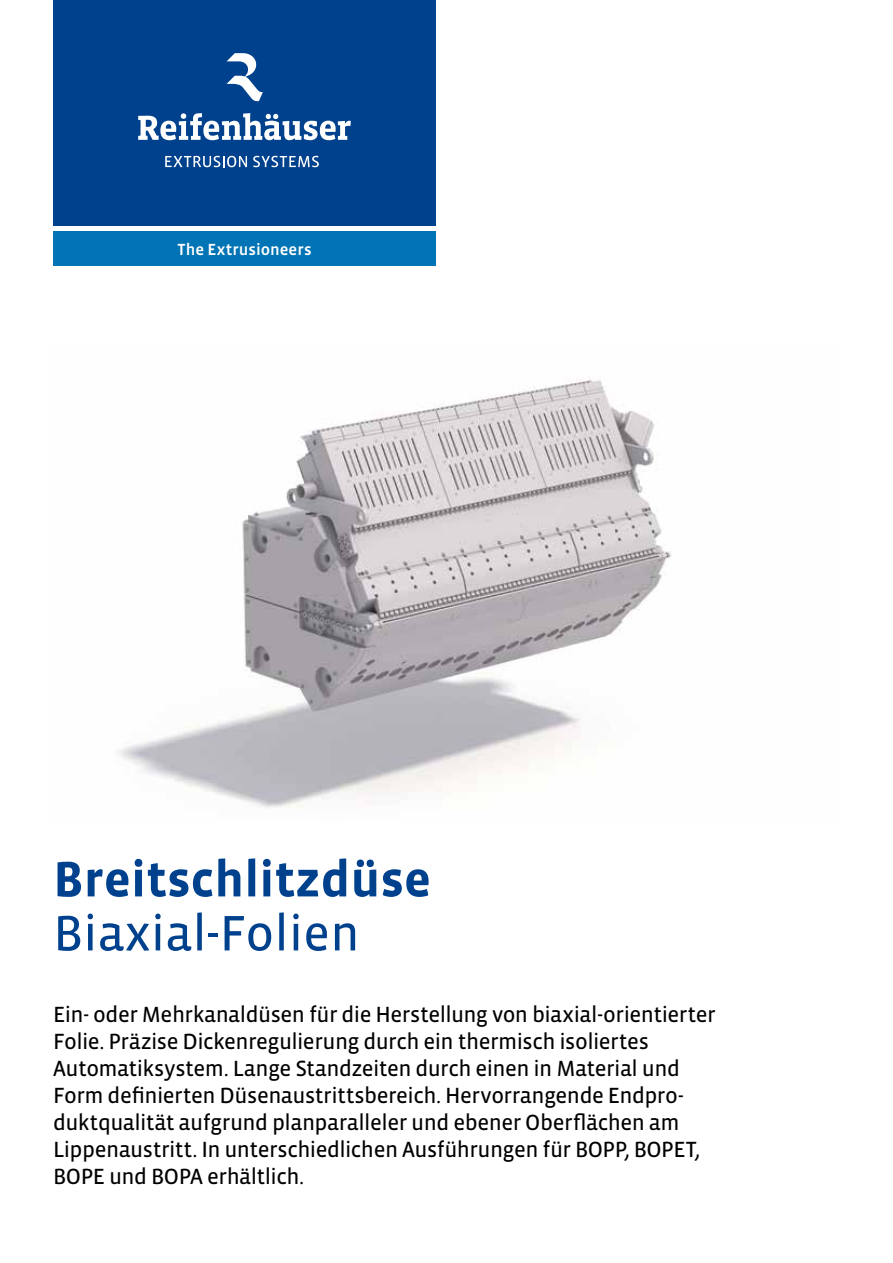
<style>
.page{position:relative;width:893px;height:1263px;background:#fff}
.page>*{position:absolute;margin:0;border:0;box-sizing:border-box;transform-origin:0 0}
.t1{font:700 51px "Vista Sans OT";color:#00418e}
.t2{font:51px "Vista Sans OT";color:#00418e}
.t3{font:22.5px/27px "Vista Sans OT";letter-spacing:-.02em;color:#000}
.t4{font:500 16.5px "Vista Sans OT";color:#fff}
</style>
<div class="page">
<div style="left:53px;top:232px;width:383px;height:34px;background:#0074b4"></div>
<div style="left:53px;top:0;width:383px;height:225px;background:#00418e"></div>
<svg style="left:227px;top:53px;width:36px;height:49px"></svg>
<svg style="left:138px;top:113px;width:213px;height:27px"></svg>
<svg style="left:165px;top:156px;width:82px;height:11px"></svg>
<svg style="left:253px;top:156px;width:66px;height:11px"></svg>
<img style="left:118px;top:377px;width:554px;height:432px">
<p class="t4" style="left:177px;top:241px;width:136px">The Extrusioneers</p>
<h1 class="t1" style="left:53px;top:853px;width:379px">Breitschlitzdüse</h1>
<h1 class="t2" style="left:53px;top:907px;width:308px">Biaxial-Folien</h1>
<p class="t3" style="left:53px;top:1002px;width:664px">Ein- oder Mehrkanaldüsen für die Herstellung von biaxial-orientierter Folie. Präzise Dickenregulierung durch ein thermisch isoliertes Automatiksystem. Lange Standzeiten durch einen in Material und Form definierten Düsenaustrittsbereich. Hervorrangende Endpro&shy;duktqualität aufgrund planparalleler und ebener Oberflächen am Lippenaustritt. In unterschiedlichen Ausführungen für BOPP, BOPET, BOPE und BOPA erhältlich.</p>
</div>
